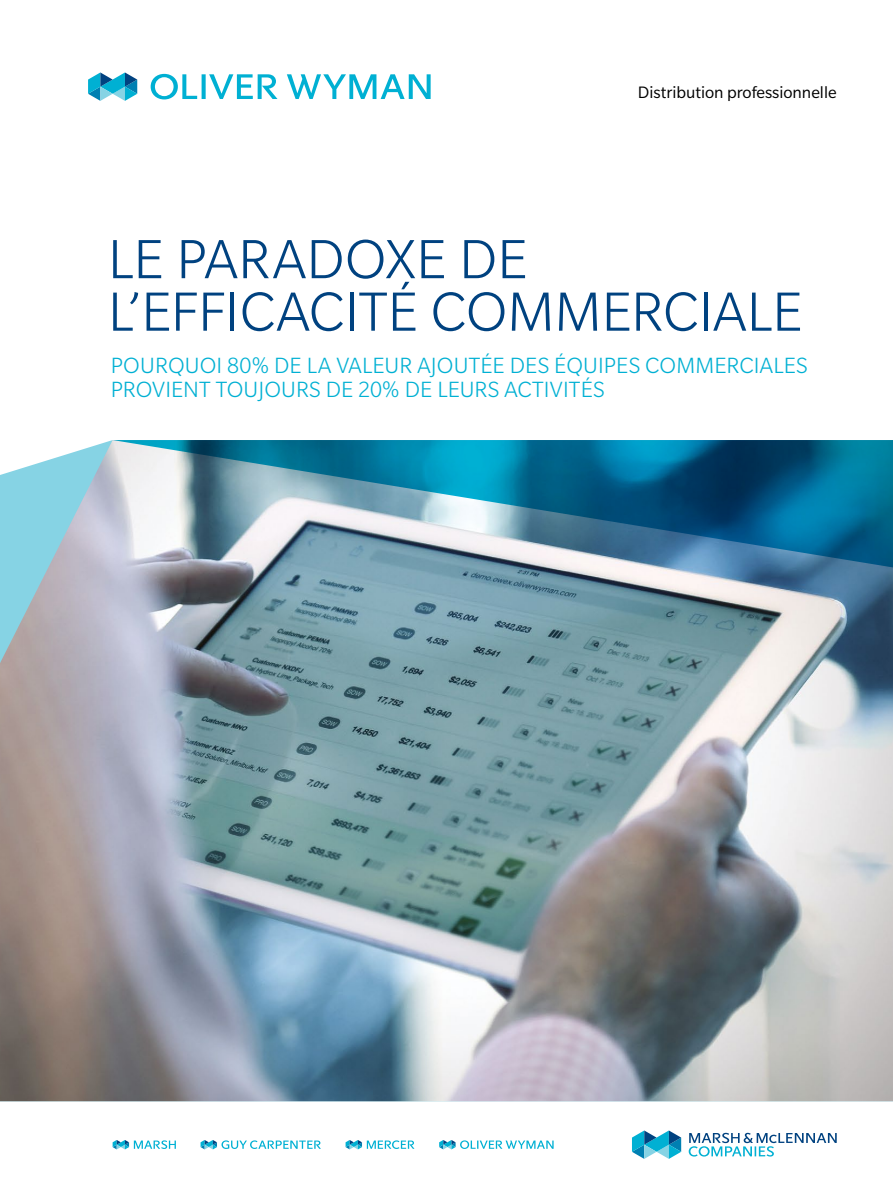
<style>
.page{position:relative;width:893px;height:1188px;background:#fff}
.page>*{position:absolute;margin:0;border:0;box-sizing:border-box;transform-origin:0 0}
.t1{font:300 60px/52.5px "Slate Pro";color:#004280}
.t2{font:300 24px/24px "Slate Pro";letter-spacing:.005em;color:#00b0d3}
.t3{font:18px "Slate Pro";color:#000}
</style>
<div class="page">
<img style="left:0;top:440px;width:893px;height:661px">
<svg style="left:113px;top:440px;width:780px;height:135px;background:#538faa"></svg>
<svg style="left:88px;top:72px;width:49px;height:29px"></svg>
<svg style="left:287px;top:74px;width:144px;height:25px"></svg>
<svg style="left:151px;top:74px;width:126px;height:25px"></svg>
<svg style="left:689px;top:1133px;width:148px;height:24px"></svg>
<svg style="left:632px;top:1130px;width:49px;height:29px"></svg>
<svg style="left:113px;top:1140px;width:63px;height:9px"></svg>
<svg style="left:201px;top:1140px;width:120px;height:9px"></svg>
<svg style="left:346px;top:1140px;width:68px;height:9px"></svg>
<svg style="left:439px;top:1140px;width:115px;height:9px"></svg>
<p class="t3" style="left:638px;top:83px;width:200px">Distribution professionnelle</p>
<h1 class="t1" style="left:108px;top:233px;width:696px">LE PARADOXE DE<br>L’EFFICACITÉ COMMERCIALE</h1>
<p class="t2" style="left:111px;top:353px;width:699px">POURQUOI 80% DE LA VALEUR AJOUTÉE DES ÉQUIPES COMMERCIALES<br>PROVIENT TOUJOURS DE 20% DE LEURS ACTIVITÉS</p>
</div>
